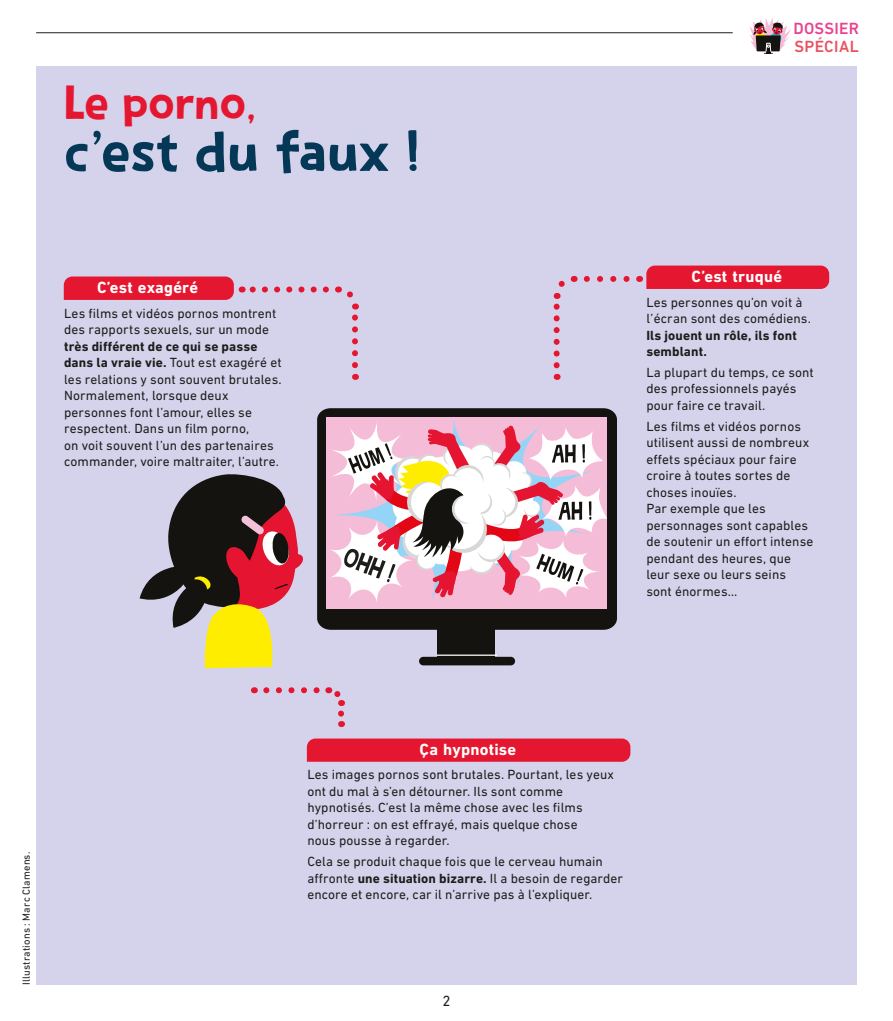
<style>
.page{position:relative;width:893px;height:1021px;background:#fff}
.page>*{position:absolute;margin:0;border:0;box-sizing:border-box;transform-origin:0 0}
.t1{font:57px "Spoonbread";letter-spacing:-.015em;color:#053857}
.t2{font:48px "Spoonbread";color:#e51730}
.t3{font:700 16.5px "DIN Next LT Pro";letter-spacing:.01em;color:#fff}
.t4{font:500 16.5px "DIN Next LT Pro";letter-spacing:.01em;color:#e94290}
.t5{font:500 16.5px "DIN Next LT Pro";letter-spacing:.025em;color:#ea5161}
.t6{font:15px "DIN Next LT Pro";color:#1d1d1b}
.t7{font:13.5px/16.5px "DIN Next LT Pro";letter-spacing:.005em;color:#1d1d1b}
.t8{font:700 13.5px/16.5px "DIN Next LT Pro";letter-spacing:.01em;color:#1d1d1b}
.t9{font:10.5px "DIN Next LT Pro";letter-spacing:.015em;color:#1d1d1b}
.s1{font-weight:700}
</style>
<div class="page">
<svg style="left:749px;top:18px;width:42px;height:36px"></svg>
<div style="left:36px;top:66px;width:821px;height:918px;background:#d5d3eb"></div>
<svg style="left:317px;top:408px;width:300px;height:221px;background:#231f1d"></svg>
<div style="left:327px;top:417px;width:280px;height:191px;background:#f5bcd7"></div>
<div style="left:437px;top:628px;width:58px;height:34px;background:#14130f"></div>
<div style="left:419px;top:656px;width:96px;height:9px;background:#14130f;border-radius:4px"></div>
<svg style="left:328px;top:414px;width:271px;height:3px"></svg>
<hr style="left:437px;top:654px;width:59px;height:1px;background:#fff">
<svg style="left:330px;top:418px;width:277px;height:184px"></svg>
<svg style="left:140px;top:474px;width:163px;height:194px"></svg>
<svg style="left:64px;top:276px;width:170px;height:24px;background:#e41d36"></svg>
<div style="left:646px;top:265px;width:183px;height:24px;background:#e51730"></div>
<div style="left:307px;top:738px;width:323px;height:23px;background:#e51730"></div>
<svg style="left:337px;top:286px;width:21px;height:79px"></svg>
<svg style="left:242px;top:286px;width:84px;height:6px"></svg>
<svg style="left:587px;top:276px;width:43px;height:6px"></svg>
<svg style="left:553px;top:275px;width:22px;height:90px"></svg>
<svg style="left:266px;top:687px;width:54px;height:6px"></svg>
<svg style="left:328px;top:687px;width:17px;height:19px"></svg>
<svg style="left:338px;top:713px;width:6px;height:14px"></svg>
<hr style="left:36px;top:32px;width:697px;height:1px;background:#1d1d1b">
<h2 class="t2" style="left:64px;top:75px;width:194px">Le porno,</h2>
<h1 class="t1" style="left:64px;top:119px;width:357px">c’est du faux !</h1>
<p class="t3" style="left:97px;top:278px;width:103px">C’est exagéré</p>
<p class="t7" style="left:64px;top:304px;width:214px">Les films et vidéos pornos montrent des rapports sexuels, sur un mode</p>
<p class="t7" style="left:64px;top:337px;width:219px"><span class="s1">très différent de ce qui se passe dans la vraie vie.</span> Tout est exagéré et les relations y sont souvent brutales.<br>Normalement, lorsque deux personnes font l’amour, elles se respectent. Dans un film porno,<br>on voit souvent l’un des partenaires commander, voire maltraiter, l’autre.</p>
<p class="t4" style="left:793px;top:18px;width:67px">DOSSIER</p>
<p class="t5" style="left:794px;top:36px;width:66px">SPÉCIAL</p>
<p class="t3" style="left:692px;top:267px;width:92px">C’est truqué</p>
<p class="t7" style="left:646px;top:293px;width:166px">Les personnes qu’on voit à l’écran sont des comédiens.</p>
<p class="t8" style="left:646px;top:327px;width:152px">Ils jouent un rôle, ils font semblant.</p>
<p class="t7" style="left:646px;top:364px;width:169px">La plupart du temps, ce sont des professionnels payés pour faire ce travail.</p>
<p class="t7" style="left:646px;top:417px;width:169px">Les films et vidéos pornos utilisent aussi de nombreux effets spéciaux pour faire croire à toutes sortes de choses inouïes.<br>Par exemple que les personnages sont capables de soutenir un effort intense pendant des heures, que leur sexe ou leurs seins sont énormes…</p>
<p class="t9" style="left:20px;top:984px;width:135px;rotate:-90deg">Illustrations : Marc Clamens.</p>
<p class="t3" style="left:420px;top:740px;width:98px">Ça hypnotise</p>
<p class="t7" style="left:307px;top:766px;width:308px">Les images pornos sont brutales. Pourtant, les yeux ont du mal à s’en détourner. Ils sont comme hypnotisés. C’est la même chose avec les films d’horreur : on est effrayé, mais quelque chose<br>nous pousse à regarder.</p>
<p class="t7" style="left:307px;top:853px;width:317px">Cela se produit chaque fois que le cerveau humain affronte <span class="s1">une situation bizarre.</span> Il a besoin de regarder encore et encore, car il n’arrive pas à l’expliquer.</p>
<p class="t6" style="left:442px;top:991px;width:10px">2</p>
</div>
